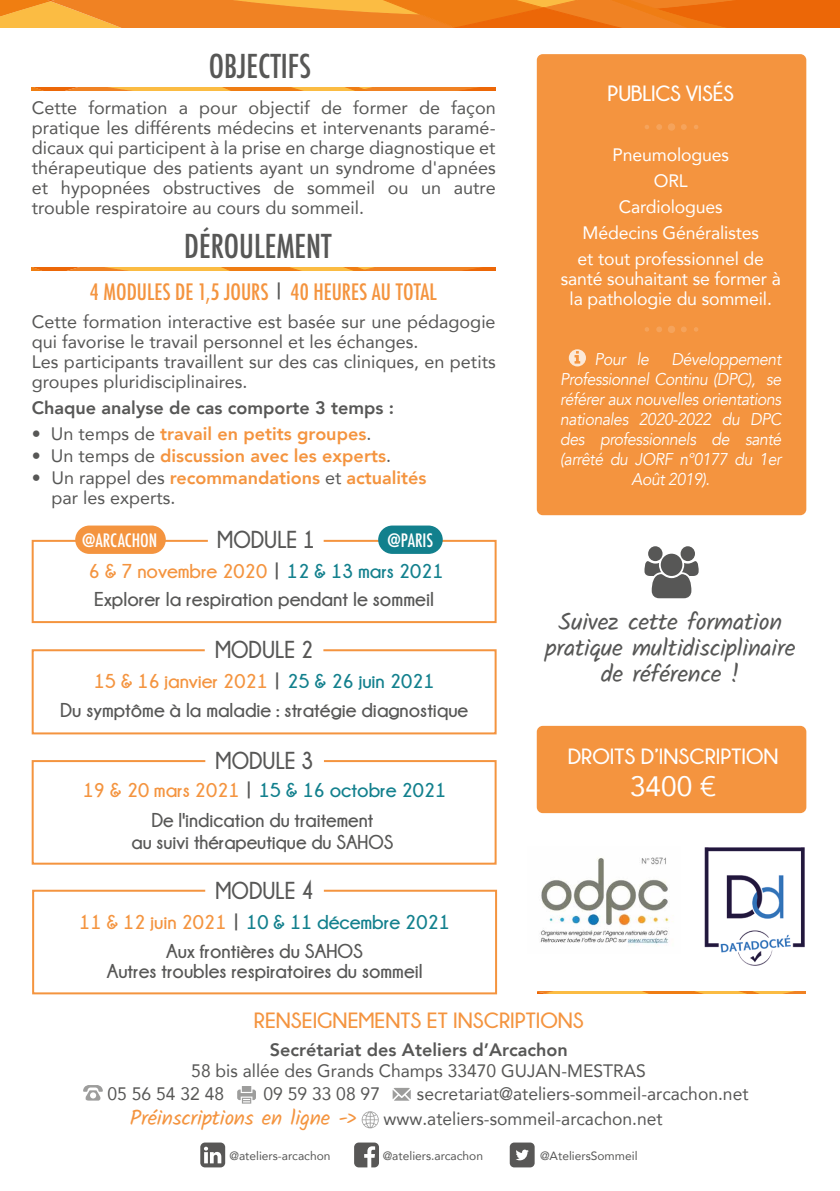
<style>
.page{position:relative;width:840px;height:1191px;background:#fff}
.page>*{position:absolute;margin:0;border:0;box-sizing:border-box;transform-origin:0 0}
.t1{font:500 condensed 32px "Futura";color:#575756}
.t2{font:28px "Avenir";color:#fff}
.t3{font:700 24.4px "Champagne&Limousines";color:#575756;scale:.9 1}
.t4{font:24px/26px "Kalam";letter-spacing:-.01em;color:#575756;text-align:center}
.t5{font:500 condensed 22px "Futura";color:#f4943f}
.t6{font:700 22px "Champagne&Limousines";color:#fff}
.t7{font:700 22px "Champagne&Limousines";color:#f4943f}
.t8{font:21px "Kalam";letter-spacing:-.01em;color:#f4943f}
.t9{font:700 20px/29.4px "Champagne&Limousines";color:#575756;text-align:center}
.t10{font:18px/20px "Avenir";color:#575756}
.t11{font:18px/26px "Avenir";letter-spacing:-.01em;color:#fff;text-align:center}
.t12{font:800 18px "Avenir";color:#f4943f}
.t13{font:800 18px "Avenir";color:#575756}
.t14{font:500 condensed 18px "Futura";color:#fff}
.t15{font:italic 17px "Avenir";letter-spacing:-.025em;color:#fff;scale:.93 1}
.t16{font:12px "Avenir";color:#575756}
.s1{font-weight:400;color:#575756}
.s2{font-weight:800;color:#f4943f}
.s3{color:#f4943f}
.s4{font-family:"Futura";font-weight:500;font-stretch:condensed;font-size:18px}
.s5{color:#12808d}
</style>
<div class="page">
<svg style="left:361px;top:1111px;width:17px;height:17px"></svg>
<svg style="left:354px;top:1142px;width:25px;height:25px"></svg>
<svg style="left:200px;top:1142px;width:25px;height:25px"></svg>
<div style="left:509px;top:1142px;width:25px;height:25px;background:#585756;border-radius:4px"></div>
<svg style="left:516px;top:1149px;width:12px;height:11px"></svg>
<svg style="left:83px;top:1085px;width:20px;height:15px"></svg>
<svg style="left:237px;top:1086px;width:19px;height:17px"></svg>
<svg style="left:392px;top:1087px;width:18px;height:13px"></svg>
<svg style="left:0;top:0;width:839px;height:28px"></svg>
<svg style="left:537px;top:991px;width:267px;height:3px"></svg>
<img style="left:540px;top:857px;width:133px;height:87px">
<div style="left:536px;top:54px;width:269px;height:461px;background:#f4943f"></div>
<svg style="left:32px;top:268px;width:463px;height:3px"></svg>
<div style="left:536px;top:726px;width:269px;height:87px;background:#f4943f"></div>
<svg style="left:32px;top:87px;width:463px;height:3px"></svg>
<svg style="left:31px;top:649px;width:466px;height:86px"></svg>
<svg style="left:31px;top:760px;width:466px;height:105px"></svg>
<svg style="left:656px;top:124px;width:5px;height:6px"></svg>
<svg style="left:667px;top:123px;width:7px;height:8px"></svg>
<svg style="left:680px;top:124px;width:6px;height:6px"></svg>
<svg style="left:693px;top:125px;width:5px;height:4px"></svg>
<svg style="left:644px;top:125px;width:4px;height:4px"></svg>
<svg style="left:32px;top:889px;width:466px;height:106px"></svg>
<svg style="left:568px;top:349px;width:17px;height:17px"></svg>
<svg style="left:656px;top:326px;width:5px;height:6px"></svg>
<svg style="left:667px;top:326px;width:7px;height:7px"></svg>
<svg style="left:680px;top:326px;width:6px;height:6px"></svg>
<svg style="left:693px;top:327px;width:5px;height:5px"></svg>
<svg style="left:644px;top:327px;width:4px;height:5px"></svg>
<svg style="left:31px;top:539px;width:466px;height:85px"></svg>
<div style="left:75px;top:525px;width:91px;height:29px;background:#f4943f;border-radius:14px"></div>
<div style="left:378px;top:525px;width:64px;height:29px;background:#12808d;border-radius:14px"></div>
<img style="left:704px;top:847px;width:101px;height:119px">
<h1 class="t1" style="left:208px;top:45px;width:104px">OBJECTIFS</h1>
<p class="t10" style="left:32px;top:97px;width:465px;text-align:justify">Cette formation a pour objectif de former de façon pratique les différents médecins et intervenants paramé&shy;dicaux qui participent à la prise en charge diagnostique et thérapeutique des patients ayant un syndrome d'apnées et hypopnées obstructives de sommeil ou un autre trouble respiratoire au cours du sommeil.</p>
<h1 class="t1" style="left:184px;top:225px;width:149px">DÉROULEMENT</h1>
<p class="t5" style="left:90px;top:278px;width:348px">4 MODULES DE 1,5 JOURS <sup>|</sup> 40 HEURES AU TOTAL</p>
<p class="t10" style="left:32px;top:311px;width:465px">Cette formation interactive est basée sur une pédagogie qui favorise le travail personnel et les échanges.<br>Les participants travaillent sur des cas cliniques, en petits groupes pluridisciplinaires.</p>
<p class="t13" style="left:32px;top:393px;width:363px">Chaque analyse de cas comporte 3 temps :</p>
<p class="t12" style="left:32px;top:419px;width:341px"><span class="s1">• Un temps de</span> travail en petits groupes<span class="s1">.</span></p>
<p class="t12" style="left:32px;top:441px;width:360px"><span class="s1">• Un temps de</span> discussion avec les experts<span class="s1">.</span></p>
<p class="t10" style="left:51px;top:467px;width:376px;text-indent:-20px">• Un rappel des <span class="s2">recommandations</span> et <span class="s2">actualités </span>par les experts.</p>
<h3 class="t3" style="left:217px;top:526px;width:110px">MODULE 1</h3>
<p class="t9" style="left:89px;top:556px;width:356px;line-height:28.4px;text-align:left"><span class="s3">6 &amp; 7 novembre 2020</span> <span class="s4">|</span> <span class="s5">12 &amp; 13 mars 2021<br></span>Explorer la respiration pendant le sommeil</p>
<p class="t14" style="left:82px;top:528px;width:76px">@ARCACHON</p>
<p class="t14" style="left:387px;top:528px;width:47px">@PARIS</p>
<h3 class="t3" style="left:215px;top:636px;width:111px">MODULE 2</h3>
<p class="t9" style="left:60px;top:666px;width:409px"><span class="s3">15 &amp; 16 janvier 2021</span> <span class="s4">|</span> <span class="s5">25 &amp; 26 juin 2021<br></span>Du symptôme à la maladie : stratégie diagnostique</p>
<h3 class="t3" style="left:215px;top:747px;width:110px">MODULE 3</h3>
<p class="t9" style="left:83px;top:775px;width:365px"><span class="s3">19 &amp; 20 mars 2021</span> <span class="s4">|</span> <span class="s5">15 &amp; 16 octobre 2021<br></span>De l'indication du traitement</p>
<p class="t9" style="left:131px;top:827px;width:263px">au suivi thérapeutique du SAHOS</p>
<h3 class="t3" style="left:215px;top:876px;width:110px">MODULE 4</h3>
<p class="t9" style="left:79px;top:906px;width:372px"><span class="s3">11 &amp; 12 juin 2021</span> <span class="s4">|</span> <span class="s5">10 &amp; 11 décembre 2021<br></span>Aux frontières du SAHOS</p>
<p class="t9" style="left:107px;top:956px;width:317px">Autres troubles respiratoires du sommeil</p>
<p class="t6" style="left:607px;top:81px;width:128px">PUBLICS VISÉS</p>
<p class="t11" style="left:577px;top:141px;width:188px">Pneumologues<br>ORL<br>Cardiologues<br>Médecins Généralistes et tout professionnel de</p>
<p class="t11" style="left:560px;top:268px;width:221px;line-height:20px">santé souhaitant se former à la pathologie du sommeil.</p>
<p class="t15" style="left:594px;top:349px;width:60px">Pour le</p>
<p class="t15" style="left:671px;top:349px;width:120px">Développement</p>
<p class="t15" style="left:560px;top:369px;width:239px">Professionnel Continu (DPC), se</p>
<p class="t15" style="left:560px;top:389px;width:239px">référer aux nouvelles orientations</p>
<p class="t15" style="left:560px;top:409px;width:239px">nationales 2020-2022 du DPC</p>
<p class="t15" style="left:560px;top:429px;width:239px">des professionnels de santé</p>
<p class="t15" style="left:560px;top:449px;width:239px">(arrêté du JORF n°0177 du 1er</p>
<p class="t15" style="left:631px;top:469px;width:86px">Août 2019).</p>
<h3 class="t4" style="left:545px;top:610px;width:252px">Suivez cette formation pratique multidisciplinaire de référence !</h3>
<p class="t6" style="left:567px;top:744px;width:212px">DROITS D’INSCRIPTION</p>
<h2 class="t2" style="left:629px;top:763px;width:88px">3400 €</h2>
<p class="t7" style="left:254px;top:1008px;width:331px">RENSEIGNEMENTS ET INSCRIPTIONS</p>
<p class="t13" style="left:270px;top:1036px;width:299px">Secrétariat des Ateliers d’Arcachon</p>
<p class="t10" style="left:191px;top:1060px;width:456px">58 bis allée des Grands Champs 33470 GUJAN-MESTRAS</p>
<p class="t10" style="left:107px;top:1083px;width:118px">05 56 54 32 48</p>
<p class="t10" style="left:263px;top:1083px;width:118px">09 59 33 08 97</p>
<p class="t10" style="left:416px;top:1083px;width:333px">secretariat@ateliers-sommeil-arcachon.net</p>
<p class="t8" style="left:130px;top:1103px;width:229px">Préinscriptions en ligne -&gt;</p>
<p class="t10" style="left:383px;top:1108px;width:280px">www.ateliers-sommeil-arcachon.net</p>
<p class="t16" style="left:229px;top:1146px;width:103px">@ateliers-arcachon</p>
<p class="t16" style="left:382px;top:1146px;width:102px">@ateliers.arcachon</p>
<p class="t16" style="left:539px;top:1146px;width:99px">@AteliersSommeil</p>
</div>
